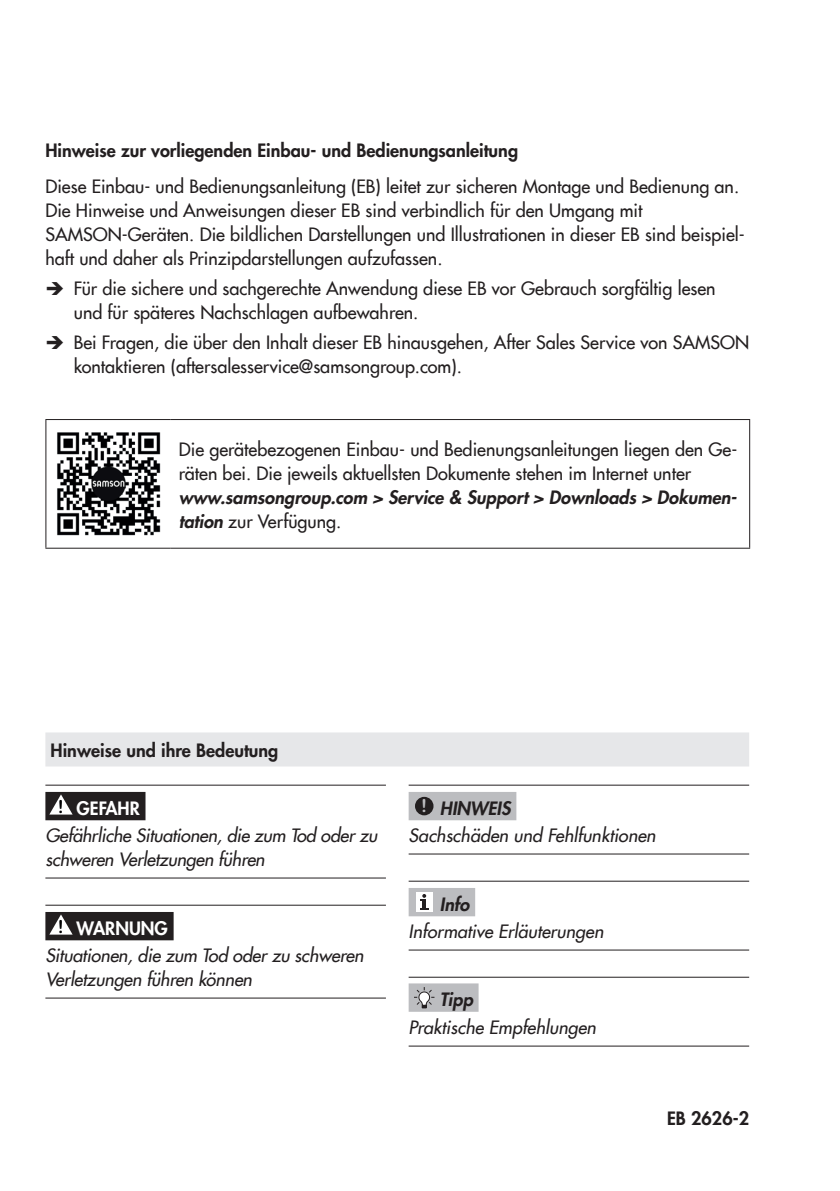
<style>
.page{position:relative;width:840px;height:1191px;background:#fff}
.page>*{position:absolute;margin:0;border:0;box-sizing:border-box;transform-origin:0 0}
.t1{font:500 18px/24px "Futura Com";color:#231f20}
.t2{font:italic 500 18px/24px "Futura Com";letter-spacing:-.01em;color:#231f20}
.t3{font:italic 800 18px/24px "Futura Com";color:#231f20}
.t4{font:800 18px "Futura Com";color:#231f20}
.t5{font:800 18px "Futura Com";color:#fff}
.s1{font-weight:500;font-style:normal}
.s2{font-family:"Arial Rounded MT Bold";font-weight:400;color:#000002}
.s3{font-family:"Arial Rounded MT Bold";font-weight:400;font-style:normal;color:#bcbdc0}
</style>
<div class="page">
<hr style="left:45px;top:419px;width:126px;height:1px;background:#231f20">
<hr style="left:45px;top:420px;width:1px;height:128px;background:#231f20">
<hr style="left:171px;top:419px;width:578px;height:1px;background:#231f20">
<hr style="left:748px;top:420px;width:1px;height:128px;background:#231f20">
<hr style="left:45px;top:548px;width:126px;height:1px;background:#231f20">
<hr style="left:171px;top:548px;width:578px;height:1px;background:#231f20">
<img style="left:57px;top:432px;width:104px;height:104px">
<div style="left:45px;top:732px;width:703px;height:34px;background:#e6e7e9"></div>
<hr style="left:45px;top:784px;width:341px;height:1px;background:#231f20">
<hr style="left:45px;top:877px;width:341px;height:1px;background:#231f20">
<hr style="left:45px;top:904px;width:341px;height:1px;background:#231f20">
<hr style="left:45px;top:997px;width:341px;height:1px;background:#231f20">
<hr style="left:408px;top:784px;width:340px;height:1px;background:#231f20">
<hr style="left:408px;top:853px;width:340px;height:1px;background:#231f20">
<hr style="left:408px;top:880px;width:340px;height:1px;background:#231f20">
<hr style="left:408px;top:949px;width:340px;height:1px;background:#231f20">
<hr style="left:408px;top:976px;width:340px;height:1px;background:#231f20">
<hr style="left:408px;top:1045px;width:340px;height:1px;background:#231f20">
<div style="left:45px;top:792px;width:100px;height:28px;background:#231f20"></div>
<svg style="left:49px;top:794px;width:24px;height:20px"></svg>
<div style="left:45px;top:912px;width:128px;height:28px;background:#231f20"></div>
<svg style="left:49px;top:914px;width:24px;height:20px"></svg>
<div style="left:408px;top:792px;width:108px;height:28px;background:#bcbdc0"></div>
<div style="left:415px;top:797px;width:18px;height:18px;background:#231f20;border-radius:50%"></div>
<div style="left:408px;top:888px;width:67px;height:28px;background:#bcbdc0"></div>
<div style="left:416px;top:892px;width:16px;height:19px;background:#fff"></div>
<hr style="left:422px;top:899px;width:4px;height:10px;background:#231f20">
<svg style="left:420px;top:894px;width:6px;height:6px"></svg>
<div style="left:408px;top:983px;width:70px;height:28px;background:#bcbdc0"></div>
<svg style="left:414px;top:987px;width:21px;height:21px"></svg>
<p class="t4" style="left:45px;top:137px;width:474px">Hinweise zur vorliegenden Einbau- und Bedienungsanleitung</p>
<p class="t1" style="left:45px;top:174px;width:700px">Diese Einbau- und Bedienungsanleitung (EB) leitet zur sicheren Montage und Bedienung an.<br>Die Hinweise und Anweisungen dieser EB sind verbindlich für den Umgang mit SAMSON-Geräten. Die bildlichen Darstellungen und Illustrationen in dieser EB sind beispiel&shy;haft und daher als Prinzipdarstellungen aufzufassen.</p>
<p class="t1" style="left:74px;top:276px;width:643px">Für die sichere und sachgerechte Anwendung diese EB vor Gebrauch sorgfältig lesen und für späteres Nachschlagen aufbewahren.</p>
<p class="t1" style="left:74px;top:330px;width:676px">Bei Fragen, die über den Inhalt dieser EB hinausgehen, After Sales Service von SAMSON kontaktieren (aftersalesservice@samsongroup.com).</p>
<p class="t1" style="left:179px;top:436px;width:559px">Die gerätebezogenen Einbau- und Bedienungsanleitungen liegen den Ge&shy;räten bei. Die jeweils aktuellsten Dokumente stehen im Internet unter</p>
<p class="t3" style="left:179px;top:485px;width:559px">www.samsongroup.com &gt; Service &amp; Support &gt; Downloads &gt; Dokumen&shy;tation <span class="s1">zur Verfügung.</span></p>
<p class="t4" style="left:51px;top:737px;width:229px">Hinweise und ihre Bedeutung</p>
<p class="t5" style="left:58px;top:794px;width:83px"><span class="s2">!</span> GEFAHR</p>
<p class="t2" style="left:45px;top:822px;width:333px">Gefährliche Situationen, die zum Tod oder zu schweren Verletzungen führen</p>
<p class="t5" style="left:58px;top:914px;width:111px"><span class="s2">!</span> WARNUNG</p>
<p class="t2" style="left:45px;top:942px;width:319px">Situationen, die zum Tod oder zu schweren<br>Verletzungen führen können</p>
<p class="t3" style="left:421px;top:795px;width:91px"><span class="s3">!</span> HINWEIS</p>
<p class="t2" style="left:408px;top:822px;width:248px">Sachschäden und Fehlfunktionen</p>
<p class="t3" style="left:439px;top:891px;width:31px">Info</p>
<p class="t2" style="left:408px;top:918px;width:196px">Informative Erläuterungen</p>
<p class="t3" style="left:439px;top:986px;width:35px">Tipp</p>
<p class="t2" style="left:408px;top:1014px;width:189px">Praktische Empfehlungen</p>
<p class="t4" style="left:666px;top:1104px;width:83px">EB 2626-2</p>
</div>
